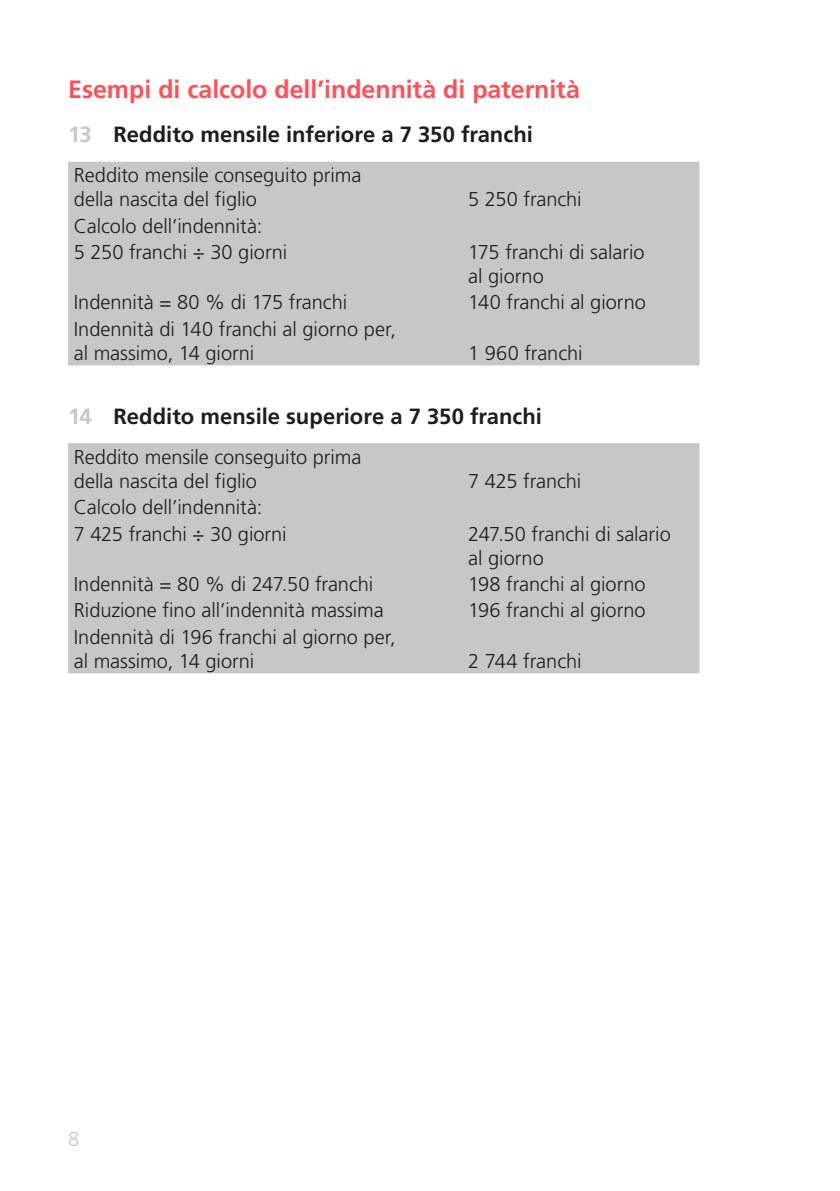
<style>
.page{position:relative;width:840px;height:1191px;background:#fff}
.page>*{position:absolute;margin:0;border:0;box-sizing:border-box;transform-origin:0 0}
.Texttitel{font:700 25px "Frutiger LT Std";letter-spacing:-.005em;color:#ff5057}
.t1{font:700 22px "Frutiger LT Std";color:#1d1d1b}
.Grundtext{font:300 20px/24px "Frutiger LT Std";letter-spacing:-.005em;color:#1d1d1b}
.t2{font:300 20px "Frutiger LT Std";color:#c7c7c6}
.s1{color:#c7c7c6}
</style>
<div class="page">
<div style="left:68px;top:162px;width:631px;height:203px;background:#c7c7c6"></div>
<div style="left:68px;top:443px;width:631px;height:230px;background:#c7c7c6"></div>
<p class="Texttitel" style="left:68px;top:75px;width:513px">Esempi di calcolo dell’indennità di paternità</p>
<p class="t1" style="left:68px;top:122px;width:466px"><span class="s1">13</span> Reddito mensile inferiore a 7 350 franchi</p>
<p class="Grundtext" style="left:74px;top:164px;width:289px">Reddito mensile conseguito prima della nascita del figlio</p>
<p class="Grundtext" style="left:468px;top:188px;width:115px">5 250 franchi</p>
<p class="Grundtext" style="left:74px;top:214px;width:190px">Calcolo dell’indennità:</p>
<p class="Grundtext" style="left:74px;top:240px;width:215px">5 250 franchi ÷ 30 giorni</p>
<p class="Grundtext" style="left:468px;top:240px;width:178px">175 franchi di salario al giorno</p>
<p class="Grundtext" style="left:74px;top:291px;width:275px">Indennità = 80 % di 175 franchi</p>
<p class="Grundtext" style="left:468px;top:291px;width:179px">140 franchi al giorno</p>
<p class="Grundtext" style="left:74px;top:317px;width:323px">Indennità di 140 franchi al giorno per, al massimo, 14 giorni</p>
<p class="Grundtext" style="left:468px;top:341px;width:116px">1 960 franchi</p>
<p class="t1" style="left:68px;top:403px;width:475px"><span class="s1">14</span> Reddito mensile superiore a 7 350 franchi</p>
<p class="Grundtext" style="left:74px;top:445px;width:289px">Reddito mensile conseguito prima della nascita del figlio</p>
<p class="Grundtext" style="left:468px;top:469px;width:115px">7 425 franchi</p>
<p class="Grundtext" style="left:74px;top:495px;width:190px">Calcolo dell’indennità:</p>
<p class="Grundtext" style="left:74px;top:522px;width:214px">7 425 franchi ÷ 30 giorni</p>
<p class="Grundtext" style="left:468px;top:522px;width:204px">247.50 franchi di salario al giorno</p>
<p class="Grundtext" style="left:74px;top:572px;width:301px">Indennità = 80 % di 247.50 franchi</p>
<p class="Grundtext" style="left:468px;top:572px;width:179px">198 franchi al giorno</p>
<p class="Grundtext" style="left:74px;top:598px;width:311px">Riduzione fino all’indennità massima</p>
<p class="Grundtext" style="left:468px;top:598px;width:179px">196 franchi al giorno</p>
<p class="Grundtext" style="left:74px;top:625px;width:323px">Indennità di 196 franchi al giorno per, al massimo, 14 giorni</p>
<p class="Grundtext" style="left:468px;top:649px;width:115px">2 744 franchi</p>
<p class="t2" style="left:68px;top:1127px;width:13px">8</p>
</div>
